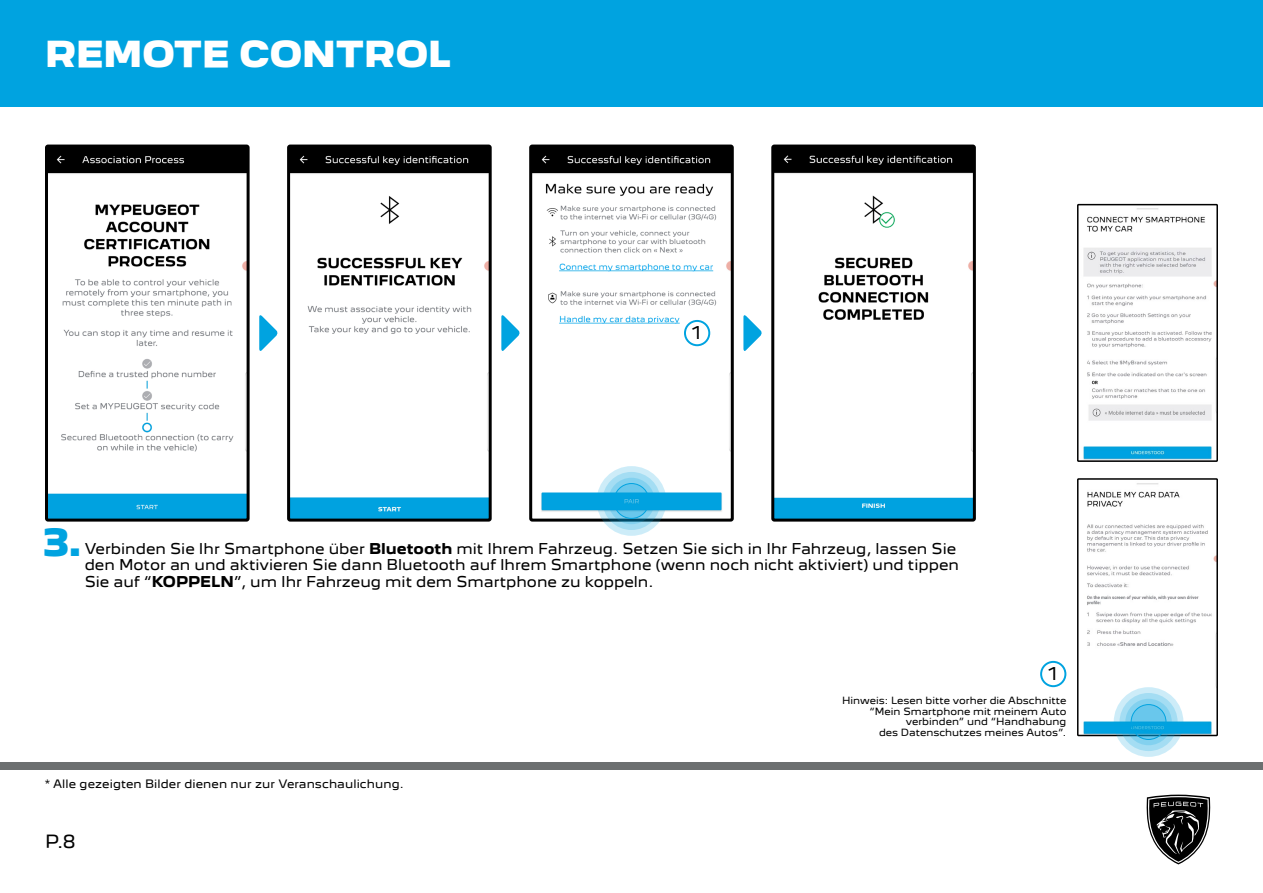
<style>
.page{position:relative;width:1263px;height:893px;background:#fff}
.page>*{position:absolute;margin:0;border:0;box-sizing:border-box;transform-origin:0 0}
.t1{font:900 34.5px "Peugeot New";color:#00a3e0}
.t2{font:900 33px "Peugeot New";color:#fff}
.t3{font:16.5px "Peugeot New";color:#000}
.t4{font:15.9px "Peugeot New";color:#000}
.t5{font:13.5px/16.2px "Peugeot New";color:#000}
.t6{font:10.5px "Peugeot New";letter-spacing:.01em;color:#000}
.t7{font:9px/10.8px "Peugeot New";color:#000;text-align:right}
.s1{font-weight:700}
</style>
<div class="page">
<div style="left:0;top:762px;width:1263px;height:7px;background:#6c6f70"></div>
<div style="left:0;top:0;width:1263px;height:107px;background:#00a3e0"></div>
<svg style="left:1146px;top:795px;width:64px;height:69px"></svg>
<img style="left:49px;top:149px;width:197px;height:369px">
<div style="left:45px;top:145px;width:205px;height:377px;border:3px solid #000;border-radius:2px"></div>
<img style="left:291px;top:149px;width:197px;height:369px">
<div style="left:287px;top:145px;width:205px;height:377px;border:3px solid #000;border-radius:2px"></div>
<img style="left:533px;top:149px;width:197px;height:369px">
<div style="left:529px;top:145px;width:205px;height:377px;border:3px solid #000;border-radius:2px"></div>
<img style="left:775px;top:149px;width:197px;height:369px">
<div style="left:771px;top:145px;width:205px;height:377px;border:3px solid #000;border-radius:2px"></div>
<svg style="left:501px;top:315px;width:19px;height:36px"></svg>
<svg style="left:743px;top:315px;width:19px;height:36px"></svg>
<svg style="left:259px;top:315px;width:19px;height:36px"></svg>
<img style="left:1083px;top:208px;width:132px;height:251px">
<div style="left:1077px;top:204px;width:141px;height:258px;border:2px solid #000"></div>
<img style="left:1083px;top:483px;width:132px;height:250px">
<div style="left:1077px;top:478px;width:141px;height:258px;border:2px solid #000"></div>
<div style="left:685px;top:321px;width:24px;height:24px;background:#fff;border-radius:50%"></div>
<div style="left:684px;top:320px;width:26px;height:26px;border:2px solid #00a3e0;border-radius:50%"></div>
<div style="left:1040px;top:661px;width:26px;height:26px;border:2px solid #00a3e0;border-radius:50%"></div>
<svg style="left:597px;top:466px;width:69px;height:70px"></svg>
<svg style="left:602px;top:472px;width:58px;height:58px"></svg>
<svg style="left:608px;top:478px;width:47px;height:46px"></svg>
<svg style="left:614px;top:483px;width:35px;height:35px"></svg>
<div style="left:614px;top:483px;width:35px;height:36px;border:1px solid #00a3e0;border-radius:50%"></div>
<svg style="left:1114px;top:687px;width:69px;height:70px"></svg>
<svg style="left:1119px;top:693px;width:58px;height:58px"></svg>
<svg style="left:1125px;top:699px;width:47px;height:46px"></svg>
<svg style="left:1131px;top:705px;width:35px;height:34px"></svg>
<div style="left:1131px;top:704px;width:35px;height:36px;border:1px solid #00a3e0;border-radius:50%"></div>
<h2 class="t2" style="left:45px;top:27px;width:407px">REMOTE CONTROL</h2>
<p class="t4" style="left:692px;top:320px;width:11px">1</p>
<h1 class="t1" style="left:43px;top:513px;width:40px">3.</h1>
<p class="t5" style="left:85px;top:539px;width:876px">Verbinden Sie Ihr Smartphone über <span class="s1">Bluetooth</span> mit Ihrem Fahrzeug. Setzen Sie sich in Ihr Fahrzeug, lassen Sie den Motor an und aktivieren Sie dann Bluetooth auf Ihrem Smartphone (wenn noch nicht aktiviert) und tippen<br>Sie auf “<span class="s1">KOPPELN</span>”, um Ihr Fahrzeug mit dem Smartphone zu koppeln.</p>
<p class="t4" style="left:1048px;top:661px;width:11px">1</p>
<p class="t6" style="left:45px;top:776px;width:360px">* Alle gezeigten Bilder dienen nur zur Veranschaulichung.</p>
<p class="t3" style="left:45px;top:828px;width:32px">P.8</p>
<p class="t7" style="left:842px;top:694px;width:226px">Hinweis: Lesen bitte vorher die Abschnitte “Mein Smartphone mit meinem Auto verbinden” und “Handhabung<br>des Datenschutzes meines Autos”.</p>
</div>
